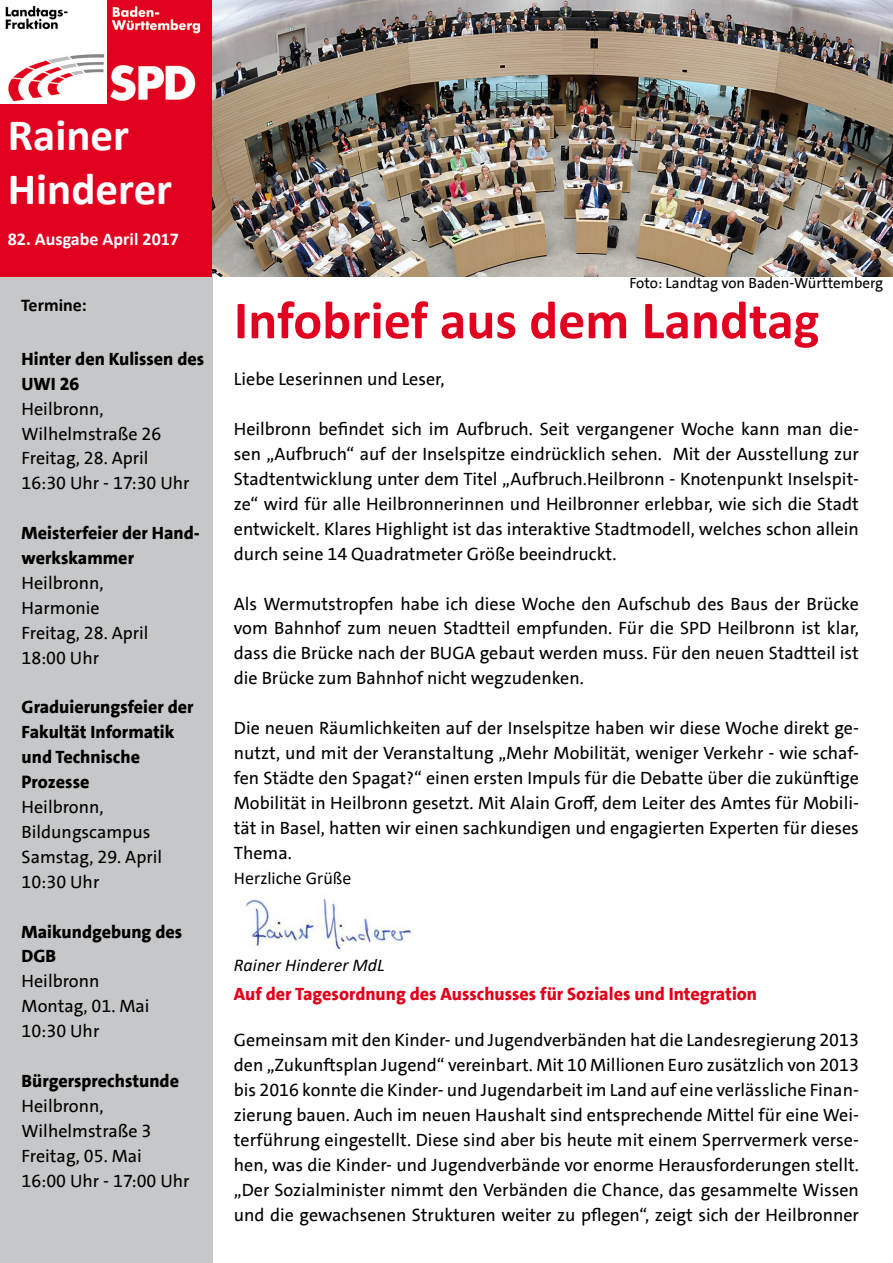
<style>
.page{position:relative;width:893px;height:1263px;background:#fff}
.page>*{position:absolute;margin:0;border:0;box-sizing:border-box;transform-origin:0 0}
.t1{font:700 54px "Calibri";color:#e20020}
.t2{font:700 45px/54px "Calibri";color:#fff}
.t3{font:18px/24.9px "SPD The Sans";color:#000}
.t4{font:800 18px/24.9px "SPD The Sans";color:#000}
.t5{font:800 18px "SPD The Sans";color:#e2001a}
.t6{font:700 18px "Calibri";color:#fff}
.t7{font:italic 18px "Calibri";color:#000}
.t8{font:18px "Calibri";color:#000}
.t9{font:700 18px "Calibri";color:#000}
.t10{font:15px "SPD The Sans";color:#000}
</style>
<div class="page">
<div style="left:0;top:276px;width:213px;height:987px;background:#c6c7c8"></div>
<div style="left:0;top:0;width:213px;height:276px;background:#e20020"></div>
<div style="left:0;top:0;width:106px;height:104px;background:#fff"></div>
<img style="left:5px;top:6px;width:100px;height:96px">
<img style="left:110px;top:0;width:103px;height:106px">
<img style="left:244px;top:898px;width:170px;height:54px">
<img style="left:213px;top:0;width:680px;height:276px">
<h2 class="t2" style="left:8px;top:108px;width:166px">Rainer<br>Hinderer</h2>
<p class="t6" style="left:8px;top:227px;width:173px">82. Ausgabe April 2017</p>
<p class="t9" style="left:21px;top:292px;width:67px">Termine:</p>
<p class="t4" style="left:22px;top:346px;width:184px">Hinter den Kulissen des<br>UWI 26</p>
<p class="t3" style="left:22px;top:396px;width:170px">Heilbronn,<br>Wilhelmstraße 26<br>Freitag, 28. April<br>16:30 Uhr - 17:30 Uhr</p>
<p class="t4" style="left:22px;top:521px;width:180px">Meisterfeier der Hand&shy;werkskammer</p>
<p class="t3" style="left:22px;top:570px;width:128px">Heilbronn,<br>Harmonie<br>Freitag, 28. April<br>18:00 Uhr</p>
<p class="t4" style="left:22px;top:695px;width:173px">Graduierungsfeier der<br>Fakultät Informatik und Technische<br>Prozesse</p>
<p class="t3" style="left:22px;top:795px;width:142px">Heilbronn,<br>Bildungscampus<br>Samstag, 29. April<br>10:30 Uhr</p>
<p class="t4" style="left:22px;top:919px;width:162px">Maikundgebung des<br>DGB</p>
<p class="t3" style="left:22px;top:969px;width:129px">Heilbronn<br>Montag, 01. Mai<br>10:30 Uhr</p>
<p class="t4" style="left:22px;top:1068px;width:159px">Bürgersprechstunde</p>
<p class="t3" style="left:22px;top:1093px;width:170px">Heilbronn,<br>Wilhelmstraße 3<br>Freitag, 05. Mai<br>16:00 Uhr - 17:00 Uhr</p>
<p class="t10" style="left:629px;top:273px;width:255px">Foto: Landtag von Baden-Württemberg</p>
<h1 class="t1" style="left:234px;top:282px;width:587px">Infobrief aus dem Landtag</h1>
<p class="t3" style="left:234px;top:367px;width:212px">Liebe Leserinnen und Leser,</p>
<p class="t3" style="left:234px;top:417px;width:627px;text-align:justify">Heilbronn befindet sich im Aufbruch. Seit vergangener Woche kann man die&shy;sen „Aufbruch“ auf der Inselspitze eindrücklich sehen. Mit der Ausstellung zur Stadtentwicklung unter dem Titel „Aufbruch.Heilbronn - Knotenpunkt Inselspit&shy;ze“ wird für alle Heilbronnerinnen und Heilbronner erlebbar, wie sich die Stadt entwickelt. Klares Highlight ist das interaktive Stadtmodell, welches schon allein durch seine 14 Quadratmeter Größe beeindruckt.</p>
<p class="t3" style="left:234px;top:591px;width:627px;text-align:justify">Als Wermutstropfen habe ich diese Woche den Aufschub des Baus der Brücke vom Bahnhof zum neuen Stadtteil empfunden. Für die SPD Heilbronn ist klar, dass die Brücke nach der BUGA gebaut werden muss. Für den neuen Stadtteil ist die Brücke zum Bahnhof nicht wegzudenken.</p>
<p class="t3" style="left:234px;top:716px;width:627px;text-align:justify">Die neuen Räumlichkeiten auf der Inselspitze haben wir diese Woche direkt ge&shy;nutzt, und mit der Veranstaltung „Mehr Mobilität, weniger Verkehr - wie schaf&shy;fen Städte den Spagat?“ einen ersten Impuls für die Debatte über die zukünftige Mobilität in Heilbronn gesetzt. Mit Alain Groff, dem Leiter des Amtes für Mobili&shy;tät in Basel, hatten wir einen sachkundigen und engagierten Experten für dieses Thema.</p>
<p class="t8" style="left:234px;top:866px;width:119px">Herzliche Grüße</p>
<p class="t7" style="left:234px;top:952px;width:152px">Rainer Hinderer MdL</p>
<p class="t5" style="left:234px;top:982px;width:525px">Auf der Tagesordnung des Ausschusses für Soziales und Integration</p>
<p class="t3" style="left:234px;top:1028px;width:627px;text-align:justify">Gemeinsam mit den Kinder- und Jugendverbänden hat die Landesregierung 2013 den „Zukunftsplan Jugend“ vereinbart. Mit 10 Millionen Euro zusätzlich von 2013 bis 2016 konnte die Kinder- und Jugendarbeit im Land auf eine verlässliche Finan&shy;zierung bauen. Auch im neuen Haushalt sind entsprechende Mittel für eine Wei&shy;terführung eingestellt. Diese sind aber bis heute mit einem Sperrvermerk verse&shy;hen, was die Kinder- und Jugendverbände vor enorme Herausforderungen stellt. „Der Sozialminister nimmt den Verbänden die Chance, das gesammelte Wissen und die gewachsenen Strukturen weiter zu pflegen“, zeigt sich der Heilbronner</p>
</div>
